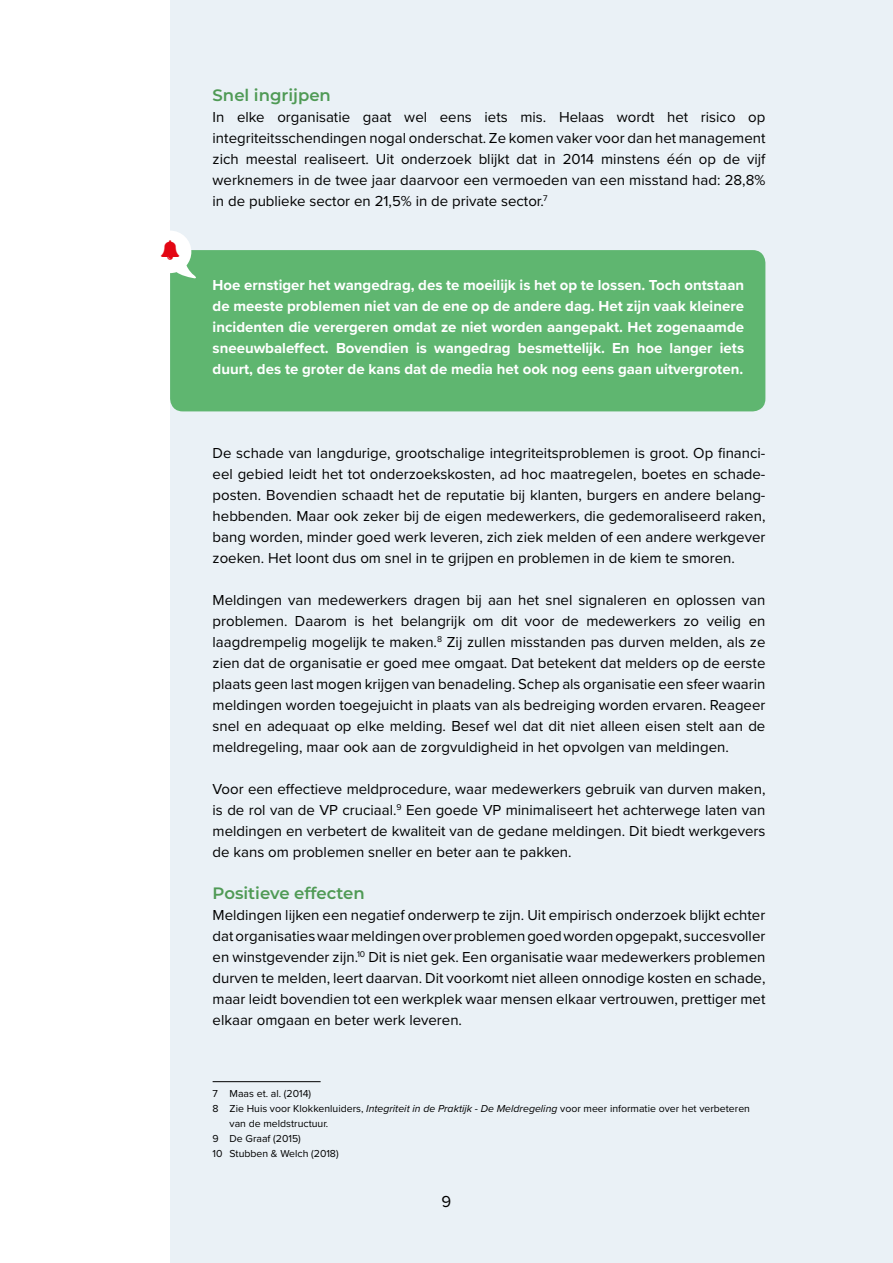
<style>
.page{position:relative;width:893px;height:1263px;background:#fff}
.page>*{position:absolute;margin:0;border:0;box-sizing:border-box;transform-origin:0 0}
.t1{font:600 16.5px "Montserrat";color:#4f9a55}
.t2{font:16.5px "Proxima Nova";color:#000}
.t3{font:15px/21px "Proxima Nova";color:#000;text-align:justify}
.t4{font:700 15px/21px "Proxima Nova";color:#fff;text-align:justify}
.t5{font:10.5px "Proxima Nova";color:#000}
.s1{font-style:italic}
</style>
<div class="page">
<div style="left:170px;top:0;width:723px;height:1263px;background:#eaf1f6"></div>
<div style="left:170px;top:250px;width:595px;height:161px;background:#5fb670;border-radius:13px"></div>
<hr style="left:213px;top:1081px;width:108px;height:1px;background:#000">
<svg style="left:170px;top:231px;width:29px;height:48px"></svg>
<p class="t1" style="left:213px;top:83px;width:120px">Snel ingrijpen</p>
<p class="t3" style="left:213px;top:106px;width:554px">In elke organisatie gaat wel eens iets mis. Helaas wordt het risico op integriteitsschendingen nogal onderschat. Ze komen vaker voor dan het management zich meestal realiseert. Uit onderzoek blijkt dat in 2014 minstens één op de vijf werknemers in de twee jaar daarvoor een vermoeden van een misstand had: 28,8% in de publieke sector en 21,5% in de private sector.<sup>7</sup></p>
<p class="t4" style="left:213px;top:274px;width:533px">Hoe ernstiger het wangedrag, des te moeilijk is het op te lossen. Toch ontstaan de meeste problemen niet van de ene op de andere dag. Het zijn vaak kleinere incidenten die verergeren omdat ze niet worden aangepakt. Het zogenaamde sneeuwbaleffect. Bovendien is wangedrag besmettelijk. En hoe langer iets duurt, des te groter de kans dat de media het ook nog eens gaan uitvergroten.</p>
<p class="t3" style="left:213px;top:442px;width:554px">De schade van langdurige, grootschalige integriteitsproblemen is groot. Op financi&shy;eel gebied leidt het tot onderzoekskosten, ad hoc maatregelen, boetes en schade&shy;posten. Bovendien schaadt het de reputatie bij klanten, burgers en andere belang&shy;hebbenden. Maar ook zeker bij de eigen medewerkers, die gedemoraliseerd raken, bang worden, minder goed werk leveren, zich ziek melden of een andere werkgever zoeken. Het loont dus om snel in te grijpen en problemen in de kiem te smoren.</p>
<p class="t3" style="left:213px;top:589px;width:554px">Meldingen van medewerkers dragen bij aan het snel signaleren en oplossen van problemen. Daarom is het belangrijk om dit voor de medewerkers zo veilig en laagdrempelig mogelijk te maken.<sup>8</sup> Zij zullen misstanden pas durven melden, als ze zien dat de organisatie er goed mee omgaat. Dat betekent dat melders op de eerste plaats geen last mogen krijgen van benadeling. Schep als organisatie een sfeer waarin meldingen worden toegejuicht in plaats van als bedreiging worden ervaren. Reageer snel en adequaat op elke melding. Besef wel dat dit niet alleen eisen stelt aan de meldregeling, maar ook aan de zorgvuldigheid in het opvolgen van meldingen.</p>
<p class="t3" style="left:213px;top:778px;width:554px">Voor een effectieve meldprocedure, waar medewerkers gebruik van durven maken, is de rol van de VP cruciaal.<sup>9</sup> Een goede VP minimaliseert het achterwege laten van meldingen en verbetert de kwaliteit van de gedane meldingen. Dit biedt werkgevers de kans om problemen sneller en beter aan te pakken.</p>
<p class="t1" style="left:213px;top:881px;width:154px">Positieve effecten</p>
<p class="t3" style="left:213px;top:904px;width:554px">Meldingen lijken een negatief onderwerp te zijn. Uit empirisch onderzoek blijkt echter dat organisaties waar meldingen over problemen goed worden opgepakt, succesvoller en winstgevender zijn.<sup>10</sup> Dit is niet gek. Een organisatie waar medewerkers problemen durven te melden, leert daarvan. Dit voorkomt niet alleen onnodige kosten en schade, maar leidt bovendien tot een werkplek waar mensen elkaar vertrouwen, prettiger met elkaar omgaan en beter werk leveren.</p>
<p class="t5" style="left:213px;top:1085px;width:100px">7 Maas et. al. (2014)</p>
<p class="t5" style="left:213px;top:1100px;width:539px">8 Zie Huis voor Klokkenluiders, <span class="s1">Integriteit in de Praktijk - De Meldregeling</span> voor meer informatie over het verbeteren</p>
<p class="t5" style="left:230px;top:1115px;width:100px">van de meldstructuur.</p>
<p class="t5" style="left:213px;top:1130px;width:90px">9 De Graaf (2015)</p>
<p class="t5" style="left:213px;top:1145px;width:128px">10 Stubben &amp; Welch (2018)</p>
<p class="t2" style="left:442px;top:1189px;width:11px">9</p>
</div>
